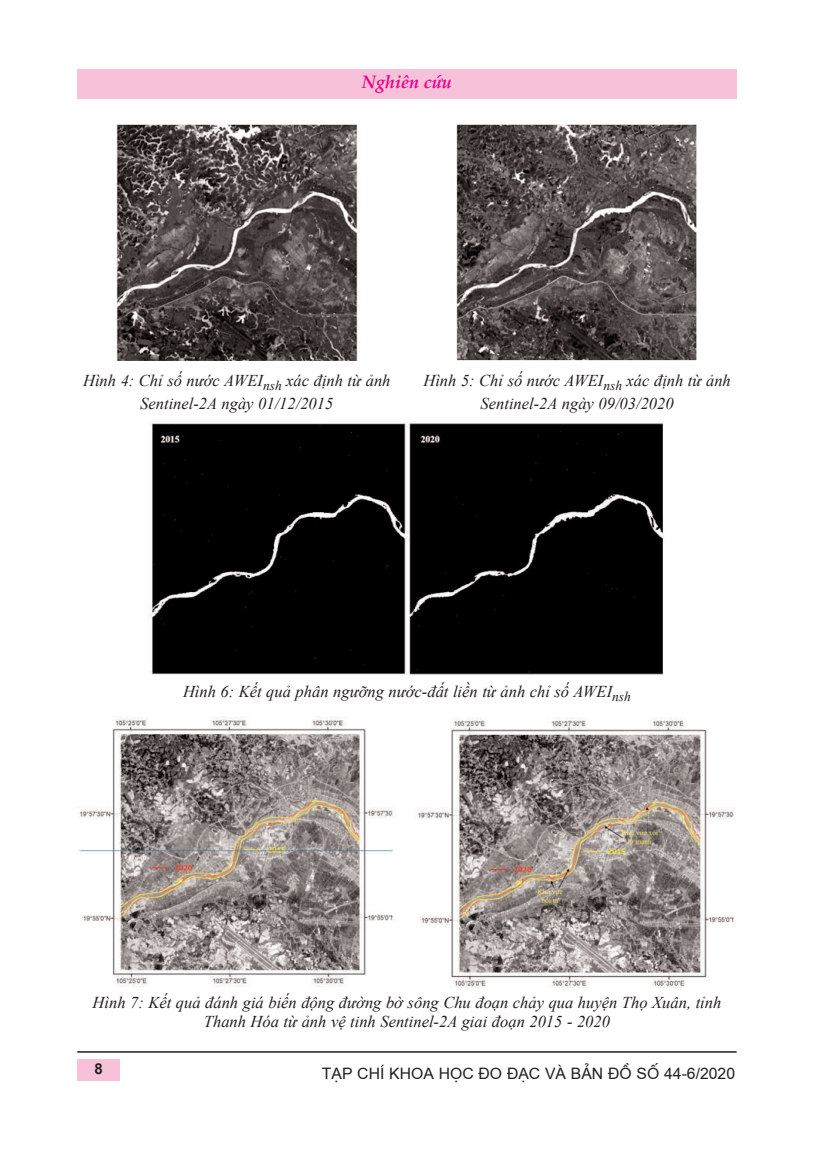
<style>
.page{position:relative;width:814px;height:1154px;background:#fff}
.page>*{position:absolute;margin:0;border:0;box-sizing:border-box;transform-origin:0 0}
.t1{font:italic 700 18px "Palatino Linotype";color:#ed028c}
.t2{font:italic 16.5px/23.5px "Times New Roman";color:#231f20;text-align:center}
.t3{font:15.75px "Vn Arial H";color:#231f20}
.t4{font:700 15px "Vn Arial";color:#231f20}
</style>
<div class="page">
<div style="left:77px;top:69px;width:659px;height:30px;background:#f7c1d9"></div>
<div style="left:77px;top:1059px;width:43px;height:22px;background:#f7c1d9"></div>
<hr style="left:77px;top:1051px;width:659px;height:1px;background:#231f20">
<img style="left:116px;top:124px;width:242px;height:237px">
<img style="left:456px;top:124px;width:241px;height:237px">
<img style="left:150px;top:422px;width:514px;height:253px">
<img style="left:79px;top:716px;width:316px;height:271px">
<img style="left:417px;top:717px;width:317px;height:271px">
<p class="t1" style="left:362px;top:74px;width:91px">Nghiên cứu</p>
<p class="t2" style="left:83px;top:368px;width:309px">Hình 4: Chỉ số nước AWEI<sub>nsh</sub> xác định từ ảnh<br>Sentinel-2A ngày 01/12/2015</p>
<p class="t2" style="left:423px;top:368px;width:309px">Hình 5: Chỉ số nước AWEI<sub>nsh</sub> xác định từ ảnh<br>Sentinel-2A ngày 09/03/2020</p>
<p class="t2" style="left:183px;top:679px;width:449px">Hình 6: Kết quả phân ngưỡng nước-đất liền từ ảnh chỉ số AWEI<sub>nsh</sub></p>
<p class="t2" style="left:93px;top:992px;width:630px;line-height:19.8px">Hình 7: Kết quả đánh giá biến động đường bờ sông Chu đoạn chảy qua huyện Thọ Xuân, tỉnh<br>Thanh Hóa từ ảnh vệ tinh Sentinel-2A giai đoạn 2015 - 2020</p>
<p class="t4" style="left:94px;top:1060px;width:10px">8</p>
<p class="t3" style="left:322px;top:1063px;width:415px">T¹P CHÝ KHOA HÄC ®O ®¹C VΜ B¶N ®Å SÈ 44-6/2020</p>
</div>
